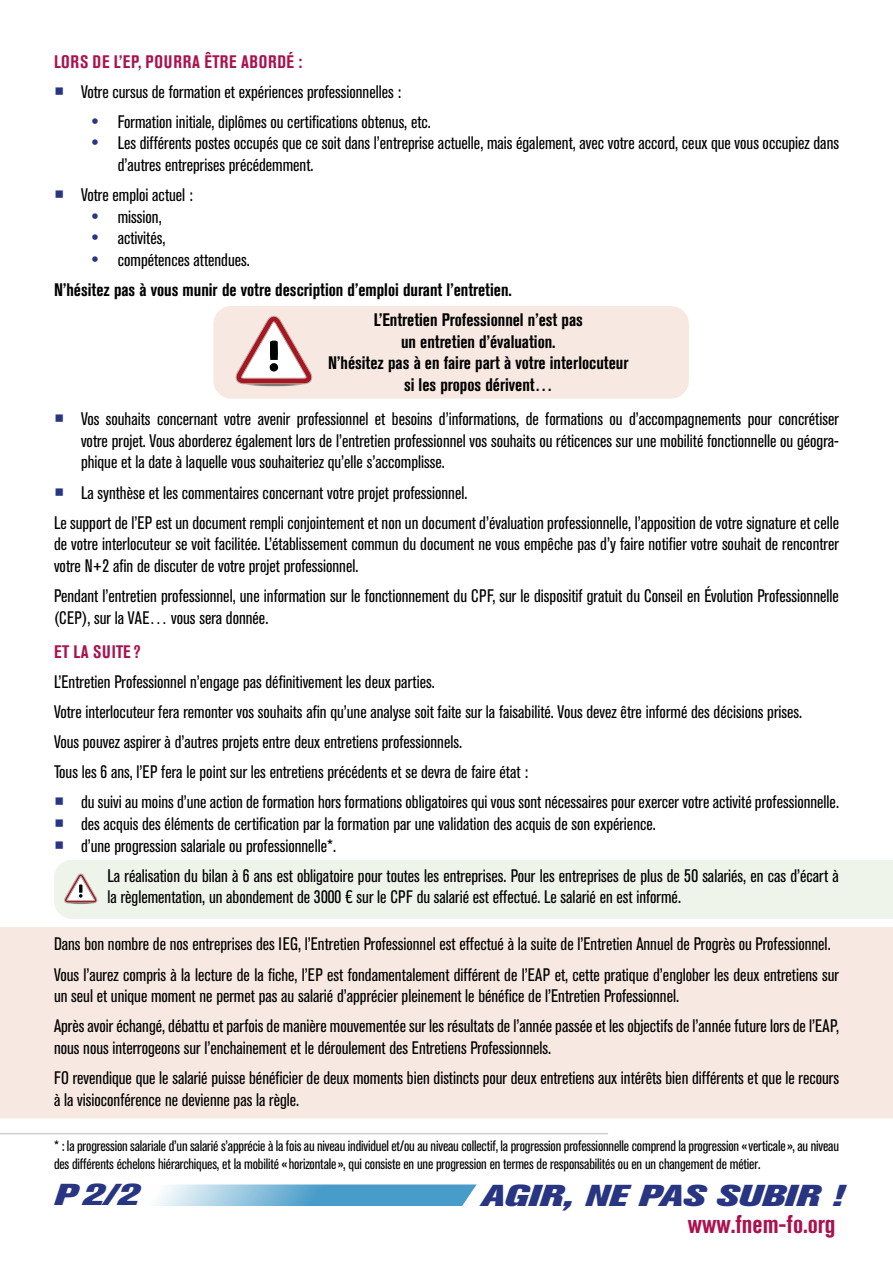
<style>
.page{position:relative;width:893px;height:1263px;background:#fff}
.page>*{position:absolute;margin:0;border:0;box-sizing:border-box;transform-origin:0 0}
.t1{font:italic 800 30px "Akzidenz Grotesk Pro";color:#283583;scale:1.4 1}
.t2{font:700 condensed 25.5px "Akzidenz Grotesk Pro";color:#aa124f}
.t3{font:condensed 18px/21.6px "Akzidenz Grotesk Pro";color:#000}
.t4{font:700 condensed 18px/21.6px "Akzidenz Grotesk Pro";color:#000}
.t5{font:700 condensed 18px "Akzidenz Grotesk Pro";letter-spacing:.045em;color:#aa124f}
.t6{font:condensed 15px/18px "Akzidenz Grotesk Pro";letter-spacing:-.01em;color:#000}
</style>
<div class="page">
<svg style="left:155px;top:1184px;width:322px;height:22px"></svg>
<div style="left:54px;top:860px;width:839px;height:59px;background:#eef4ea"></div>
<div style="left:213px;top:306px;width:476px;height:93px;background:#f7e8e1;border-radius:18px"></div>
<div style="left:0;top:927px;width:893px;height:191px;background:#f7e8e1"></div>
<svg style="left:244px;top:382px;width:60px;height:5px"></svg>
<svg style="left:235px;top:316px;width:78px;height:68px"></svg>
<hr style="left:68px;top:902px;width:26px;height:2px;background:#000;border-radius:50%">
<svg style="left:64px;top:874px;width:34px;height:29px"></svg>
<hr style="left:0;top:1133px;width:608px;height:1px;background:#cecece">
<p class="t5" style="left:54px;top:50px;width:250px">LORS DE L’EP, POURRA ÊTRE ABORDÉ :</p>
<p class="t3" style="left:118px;top:76px;width:315px;line-height:30.2px;text-indent:-37px">Votre cursus de formation et expériences professionnelles :<br>Formation initiale, diplômes ou certifications obtenus, etc.</p>
<p class="t3" style="left:118px;top:132px;width:723px">Les différents postes occupés que ce soit dans l’entreprise actuelle, mais également, avec votre accord, ceux que vous occupiez dans d’autres entreprises précédemment.</p>
<p class="t3" style="left:118px;top:183px;width:133px;text-indent:-37px">Votre emploi actuel :<br>mission,<br>activités,<br>compétences attendues.</p>
<p class="t4" style="left:374px;top:274px;width:211px;line-height:30.2px;text-indent:-320px">N’hésitez pas à vous munir de votre description d’emploi durant l’entretien.<br>L’Entretien Professionnel n’est pas</p>
<p class="t4" style="left:328px;top:330px;width:302px;text-align:center">un entretien d’évaluation.<br>N’hésitez pas à en faire part à votre interlocuteur si les propos dérivent…</p>
<p class="t3" style="left:81px;top:408px;width:759px;text-align:justify">Vos souhaits concernant votre avenir professionnel et besoins d’informations, de formations ou d’accompagnements pour concrétiser votre projet. Vous aborderez également lors de l’entretien professionnel vos souhaits ou réticences sur une mobilité fonctionnelle ou géogra&shy;phique et la date à laquelle vous souhaiteriez qu’elle s’accomplisse.</p>
<p class="t3" style="left:54px;top:477px;width:787px;line-height:30.2px;text-indent:27px">La synthèse et les commentaires concernant votre projet professionnel.<br>Le support de l’EP est un document rempli conjointement et non un document d’évaluation professionnelle, l’apposition de votre signature et celle</p>
<p class="t3" style="left:54px;top:533px;width:786px">de votre interlocuteur se voit facilitée. L’établissement commun du document ne vous empêche pas d’y faire notifier votre souhait de rencontrer votre N+2 afin de discuter de votre projet professionnel.</p>
<p class="t3" style="left:54px;top:584px;width:786px">Pendant l’entretien professionnel, une information sur le fonctionnement du CPF, sur le dispositif gratuit du Conseil en Évolution Professionnelle (CEP), sur la VAE… vous sera donnée.</p>
<p class="t5" style="left:54px;top:640px;width:88px">ET LA SUITE?</p>
<p class="t3" style="left:54px;top:666px;width:750px;line-height:30.2px">L’Entretien Professionnel n’engage pas définitivement les deux parties.<br>Votre interlocuteur fera remonter vos souhaits afin qu’une analyse soit faite sur la faisabilité. Vous devez être informé des décisions prises.<br>Vous pouvez aspirer à d’autres projets entre deux entretiens professionnels.<br>Tous les 6 ans, l’EP fera le point sur les entretiens précédents et se devra de faire état :</p>
<p class="t3" style="left:81px;top:791px;width:759px">du suivi au moins d’une action de formation hors formations obligatoires qui vous sont nécessaires pour exercer votre activité professionnelle. des acquis des éléments de certification par la formation par une validation des acquis de son expérience.<br>d’une progression salariale ou professionnelle*.</p>
<p class="t3" style="left:108px;top:864px;width:733px">La réalisation du bilan à 6 ans est obligatoire pour toutes les entreprises. Pour les entreprises de plus de 50 salariés, en cas d’écart à la règlementation, un abondement de 3000 € sur le CPF du salarié est effectué. Le salarié en est informé.</p>
<p class="t3" style="left:54px;top:929px;width:786px;line-height:30.2px">Dans bon nombre de nos entreprises des IEG, l’Entretien Professionnel est effectué à la suite de l’Entretien Annuel de Progrès ou Professionnel.<br>Vous l’aurez compris à la lecture de la fiche, l’EP est fondamentalement différent de l’EAP et, cette pratique d’englober les deux entretiens sur</p>
<p class="t3" style="left:54px;top:980px;width:787px;line-height:30.2px">un seul et unique moment ne permet pas au salarié d’apprécier pleinement le bénéfice de l’Entretien Professionnel.<br>Après avoir échangé, débattu et parfois de manière mouvementée sur les résultats de l’année passée et les objectifs de l’année future lors de l’EAP,</p>
<p class="t3" style="left:54px;top:1032px;width:786px;line-height:30.2px">nous nous interrogeons sur l’enchainement et le déroulement des Entretiens Professionnels.<br>FO revendique que le salarié puisse bénéficier de deux moments bien distincts pour deux entretiens aux intérêts bien différents et que le recours</p>
<p class="t3" style="left:54px;top:1088px;width:247px">à la visioconférence ne devienne pas la règle.</p>
<p class="t6" style="left:54px;top:1137px;width:786px">* : la progression salariale d’un salarié s’apprécie à la fois au niveau individuel et/ou au niveau collectif, la progression professionnelle comprend la progression «verticale», au niveau des différents échelons hiérarchiques, et la mobilité «horizontale», qui consiste en une progression en termes de responsabilités ou en un changement de métier.</p>
<h1 class="t1" style="left:54px;top:1175px;width:62px">P2/2</h1>
<h1 class="t1" style="left:481px;top:1176px;width:260px">AGIR, NE PAS SUBIR !</h1>
<h2 class="t2" style="left:688px;top:1208px;width:149px">www.fnem-fo.org</h2>
</div>
